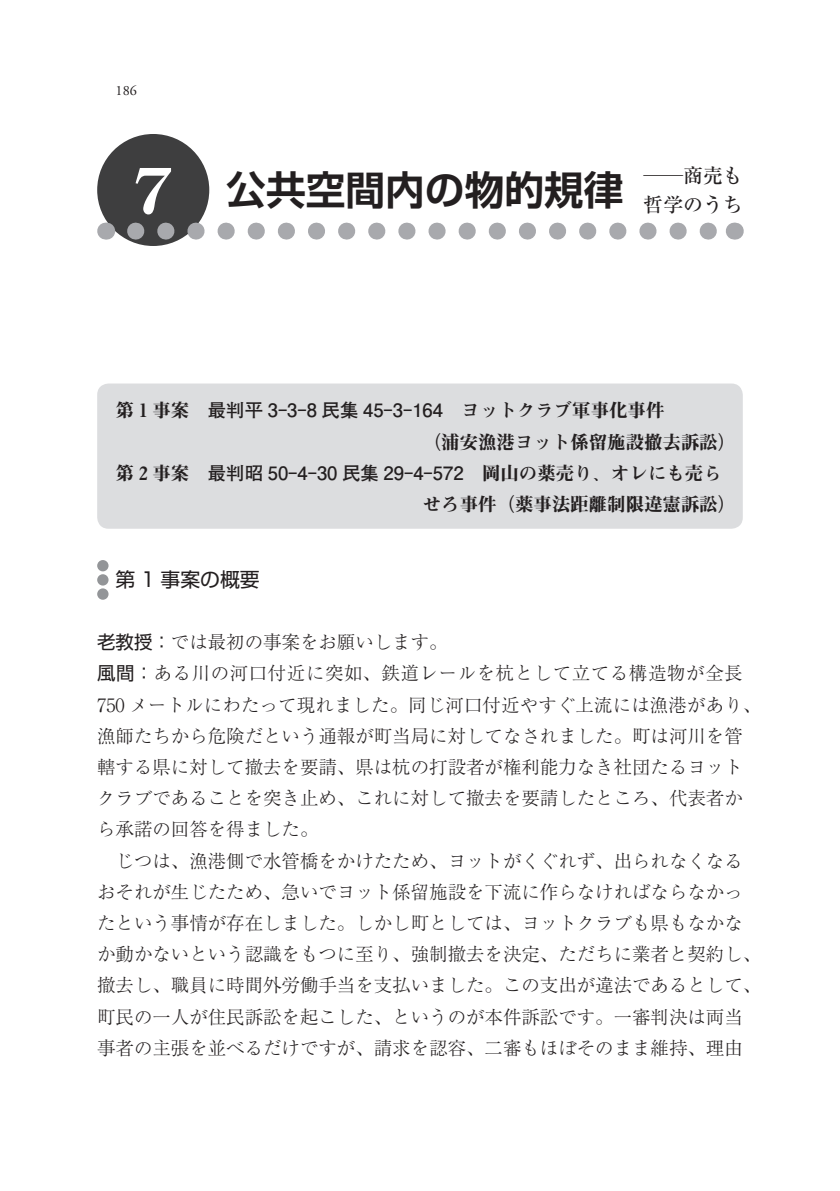
<style>
.page{position:relative;width:840px;height:1191px;background:#fff}
.page>*{position:absolute;margin:0;border:0;box-sizing:border-box;transform-origin:0 0}
.t1{font:700 65.2px "Century OSMT";color:#fff}
.t2{font:700 39.6px "Shin Go Pr 6 N De";color:#231f20}
.t3{font:19.8px "Shin Go Pr 6 N";color:#231f20}
.t4{font:500 19.8px "Ryumin Pr 6 N";color:#231f20}
.t5{font:500 19.8px "Ryumin Pr 6 N";color:#231f20;scale:2 1}
.t6{font:300 18.4px/31.2px "Ryumin Pr 6 N";color:#231f20}
.t7{font:700 18.4px "Futo Go B101 Pr 6 N";color:#231f20}
.t8{font:18.4px "Midashi Min Pr 6 N MA31";color:#231f20}
.t9{font:14.2px "Adobe Garamond Pro";color:#231f20}
.s1{font-family:"Midashi Min Pr 6 N MA31";font-weight:400}
.s2{font-family:"Shin Go Pr 6 N";font-weight:400}
</style>
<div class="page">
<div style="left:97px;top:383px;width:645px;height:146px;background:#dcdddf;border-radius:11px"></div>
<div style="left:97px;top:560px;width:11px;height:11px;background:#939598;border-radius:50%"></div>
<div style="left:97px;top:574px;width:11px;height:11px;background:#939598;border-radius:50%"></div>
<div style="left:97px;top:588px;width:11px;height:12px;background:#939598;border-radius:50%"></div>
<div style="left:97px;top:134px;width:112px;height:112px;background:#3e3e3f;border-radius:50%"></div>
<svg style="left:135px;top:223px;width:582px;height:17px"></svg>
<svg style="left:106px;top:223px;width:1px;height:17px"></svg>
<svg style="left:733px;top:223px;width:1px;height:17px"></svg>
<p class="t9" style="left:116px;top:82px;width:23px">186</p>
<h1 class="t1" style="left:133px;top:150px;width:41px">7</h1>
<h2 class="t2" style="left:226px;top:157px;width:398px">公共空間内の物的規律</h2>
<p class="t5" style="left:643px;top:160px;width:51px">─商売も</p>
<p class="t4" style="left:643px;top:189px;width:101px">哲学のうち</p>
<p class="t7" style="left:116px;top:396px;width:550px"><span class="s1">第 1 事案</span>　最判平 3-3-8 民集 45-3-164　<span class="s1">ヨットクラブ軍事化事件</span></p>
<p class="t8" style="left:422px;top:427px;width:315px">（浦安漁港ヨット係留施設撤去訴訟）</p>
<p class="t7" style="left:116px;top:458px;width:607px"><span class="s1">第 2 事案</span>　最判昭 50-4-30 民集 29-4-572　<span class="s1">岡山の薬売り、オレにも売ら</span></p>
<p class="t8" style="left:422px;top:490px;width:315px">せろ事件（薬事法距離制限違憲訴訟）</p>
<p class="t3" style="left:116px;top:563px;width:146px">第 1 事案の概要</p>
<p class="t6" style="left:97px;top:625px;width:665px"><span class="s2">老教授：</span>では最初の事案をお願いします。<br><span class="s2">風間：</span>ある川の河口付近に突如、鉄道レールを杭として立てる構造物が全長750 メートルにわたって現れました。同じ河口付近やすぐ上流には漁港があり、漁師たちから危険だという通報が町当局に対してなされました。町は河川を管轄する県に対して撤去を要請、県は杭の打設者が権利能力なき社団たるヨットクラブであることを突き止め、これに対して撤去を要請したところ、代表者から承諾の回答を得ました。</p>
<p class="t6" style="left:97px;top:844px;width:665px;text-indent:18px">じつは、漁港側で水管橋をかけたため、ヨットがくぐれず、出られなくなるおそれが生じたため、急いでヨット係留施設を下流に作らなければならなかったという事情が存在しました。しかし町としては、ヨットクラブも県もなかなか動かないという認識をもつに至り、強制撤去を決定、ただちに業者と契約し、撤去し、職員に時間外労働手当を支払いました。この支出が違法であるとして、町民の一人が住民訴訟を起こした、というのが本件訴訟です。一審判決は両当事者の主張を並べるだけですが、請求を認容、二審もほぼそのまま維持、理由</p>
</div>
